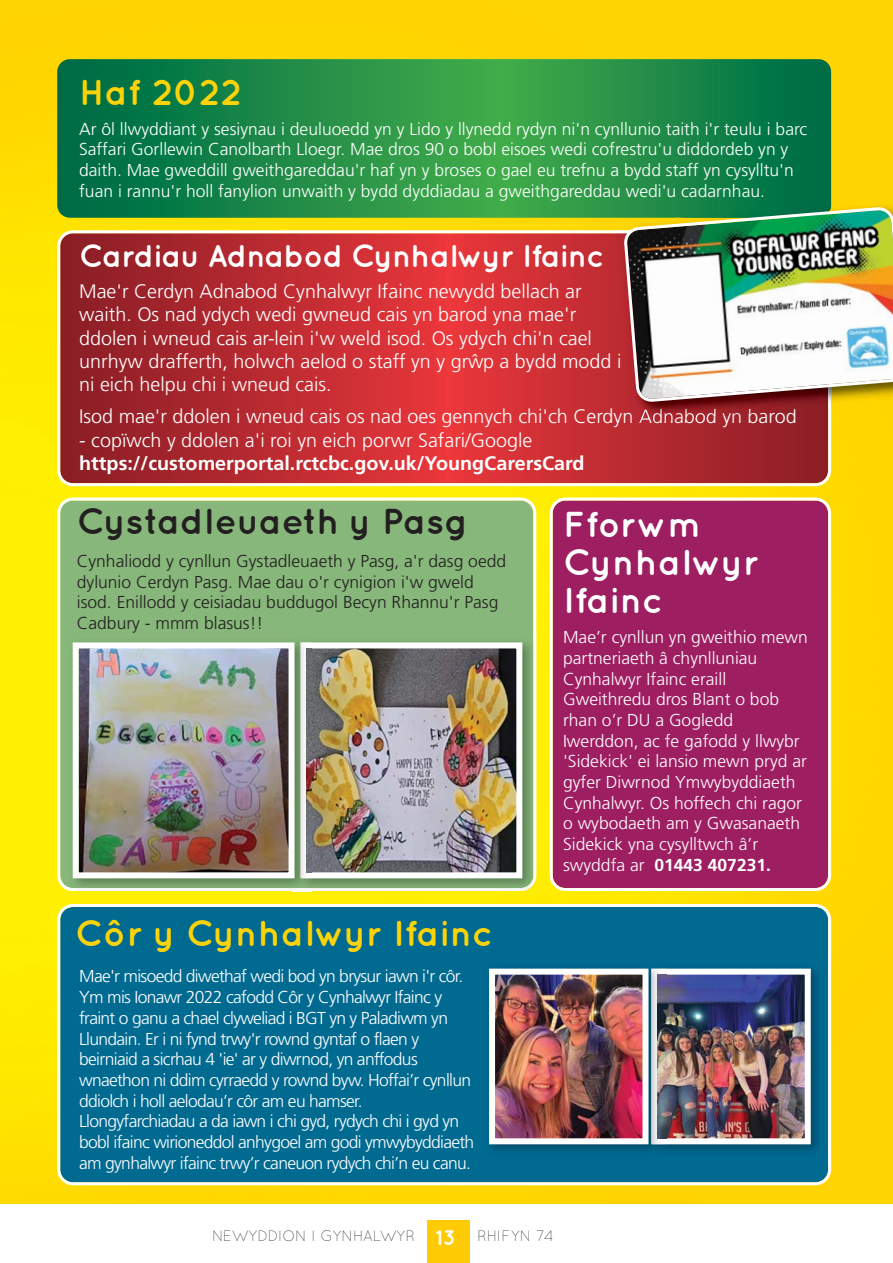
<style>
.page{position:relative;width:893px;height:1263px;background:#fff}
.page>*{position:absolute;margin:0;border:0;box-sizing:border-box;transform-origin:0 0}
.t1{font:700 36px "Quicksand";color:#fcd309}
.t2{font:700 36px/38.1px "Quicksand";color:#fff}
.t3{font:700 36px "Quicksand";color:#231f20}
.t4{font:700 31.5px "Quicksand";letter-spacing:-.025em;color:#fff}
.t5{font:700 21px "Quicksand";color:#fff}
.t6{font:300 19.5px/23.4px "Frutiger";color:#fff}
.t7{font:700 19.5px "Frutiger";color:#fff}
.t8{font:300 17.25px/20.7px "Frutiger";color:#fff}
.t9{font:300 17.25px/20.7px "Frutiger";letter-spacing:-.04em;color:#fff}
.t10{font:300 17.25px/20.7px "Frutiger";color:#231f20}
.t11{font:300 15px "Quicksand";letter-spacing:-.01em;color:#231f20}
.s1{font-weight:700}
</style>
<div class="page">
<div style="left:427px;top:1221px;width:42px;height:42px;background:#ffcb04"></div>
<img style="left:0;top:0;width:893px;height:1203px">
<div style="left:57px;top:497px;width:479px;height:394px;background:#87b77a"></div>
<div style="left:550px;top:497px;width:281px;height:394px;background:#9e1e62"></div>
<div style="left:57px;top:904px;width:774px;height:281px;background:#006a91"></div>
<svg style="left:57px;top:230px;width:774px;height:256px;background:#bf3237"></svg>
<svg style="left:57px;top:59px;width:774px;height:159px;background:#1e8b47"></svg>
<img style="left:312px;top:634px;width:228px;height:262px">
<img style="left:312px;top:634px;width:221px;height:254px">
<img style="left:521px;top:875px;width:15px;height:16px">
<img style="left:312px;top:649px;width:203px;height:222px">
<div style="left:300px;top:642px;width:222px;height:236px;border:6px solid #fff"></div>
<img style="left:64px;top:891px;width:228px;height:5px">
<img style="left:64px;top:634px;width:228px;height:251px">
<img style="left:64px;top:885px;width:228px;height:6px">
<img style="left:292px;top:634px;width:20px;height:262px">
<img style="left:300px;top:642px;width:12px;height:236px">
<img style="left:306px;top:648px;width:6px;height:224px">
<img style="left:80px;top:649px;width:208px;height:222px">
<div style="left:73px;top:642px;width:222px;height:236px;border:6px solid #fff"></div>
<img style="left:480px;top:960px;width:349px;height:202px">
<img style="left:666px;top:976px;width:138px;height:161px">
<div style="left:651px;top:969px;width:160px;height:175px;border:6px solid #fff"></div>
<img style="left:480px;top:960px;width:186px;height:1px">
<img style="left:642px;top:960px;width:24px;height:202px">
<img style="left:651px;top:969px;width:15px;height:175px">
<img style="left:657px;top:975px;width:9px;height:163px">
<img style="left:496px;top:976px;width:145px;height:161px">
<div style="left:489px;top:969px;width:159px;height:175px;border:6px solid #fff"></div>
<img style="left:615px;top:198px;width:278px;height:209px">
<img style="left:616px;top:233px;width:212px;height:190px">
<img style="left:677px;top:205px;width:154px;height:2px">
<img style="left:623px;top:207px;width:270px;height:195px">
<h1 class="t1" style="left:79px;top:79px;width:164px">Haf 2022</h1>
<p class="t8" style="left:79px;top:120px;width:730px">Ar ôl llwyddiant y sesiynau i deuluoedd yn y Lido y llynedd rydyn ni'n cynllunio taith i'r teulu i barc Saffari Gorllewin Canolbarth Lloegr. Mae dros 90 o bobl eisoes wedi cofrestru'u diddordeb yn y daith. Mae gweddill gweithgareddau'r haf yn y broses o gael eu trefnu a bydd staff yn cysylltu'n fuan i rannu'r holl fanylion unwaith y bydd dyddiadau a gweithgareddau wedi'u cadarnhau.</p>
<h2 class="t4" style="left:79px;top:244px;width:527px">Cardiau Adnabod Cynhalwyr Ifainc</h2>
<p class="t6" style="left:79px;top:281px;width:544px">Mae'r Cerdyn Adnabod Cynhalwyr Ifainc newydd bellach ar waith. Os nad ydych wedi gwneud cais yn barod yna mae'r ddolen i wneud cais ar-lein i'w weld isod. Os ydych chi'n cael unrhyw drafferth, holwch aelod o staff yn y grwˆ p a bydd modd i ni eich helpu chi i wneud cais.</p>
<p class="t6" style="left:79px;top:406px;width:719px">Isod mae'r ddolen i wneud cais os nad oes gennych chi'ch Cerdyn Adnabod yn barod</p>
<p class="t6" style="left:79px;top:430px;width:455px">- copïwch y ddolen a'i roi yn eich porwr Safari/Google</p>
<p class="t7" style="left:79px;top:455px;width:507px">https://customerportal.rctcbc.gov.uk/YoungCarersCard</p>
<h1 class="t3" style="left:77px;top:509px;width:393px">Cystadleuaeth y Pasg</h1>
<h1 class="t2" style="left:563px;top:509px;width:198px">Fforwm<br>Cynhalwyr<br>Ifainc</h1>
<p class="t8" style="left:563px;top:628px;width:246px">Mae’r cynllun yn gweithio mewn partneriaeth â chynlluniau<br>Cynhalwyr Ifainc eraill<br>Gweithredu dros Blant o bob rhan o’r DU a Gogledd<br>Iwerddon, ac fe gafodd y llwybr 'Sidekick' ei lansio mewn pryd ar gyfer Diwrnod Ymwybyddiaeth<br>Cynhalwyr. Os hoffech chi ragor o wybodaeth am y Gwasanaeth<br>Sidekick yna cysylltwch â’r swyddfa ar <span class="s1">01443 407231.</span></p>
<p class="t10" style="left:77px;top:552px;width:431px">Cynhaliodd y cynllun Gystadleuaeth y Pasg, a'r dasg oedd dylunio Cerdyn Pasg. Mae dau o'r cynigion i'w gweld isod. Enillodd y ceisiadau buddugol Becyn Rhannu'r Pasg Cadbury - mmm blasus!!</p>
<h1 class="t1" style="left:75px;top:920px;width:419px">Côr y Cynhalwyr Ifainc</h1>
<p class="t9" style="left:79px;top:967px;width:397px">Mae'r misoedd diwethaf wedi bod yn brysur iawn i'r côr.<br>Ym mis Ionawr 2022 cafodd Côr y Cynhalwyr Ifainc y fraint o ganu a chael clyweliad i BGT yn y Paladiwm yn Llundain. Er i ni fynd trwy'r rownd gyntaf o flaen y beirniaid a sicrhau 4 'ie' ar y diwrnod, yn anffodus wnaethon ni ddim cyrraedd y rownd byw. Hoffai’r cynllun ddiolch i holl aelodau’r côr am eu hamser.<br>Llongyfarchiadau a da iawn i chi gyd, rydych chi i gyd yn bobl ifainc wirioneddol anhygoel am godi ymwybyddiaeth am gynhalwyr ifainc trwy’r caneuon rydych chi’n eu canu.</p>
<p class="t5" style="left:436px;top:1230px;width:22px">13</p>
<p class="t11" style="left:212px;top:1231px;width:205px">NEWYDDION I GYNHALWYR</p>
<p class="t11" style="left:477px;top:1231px;width:78px">RHIFYN 74</p>
</div>
